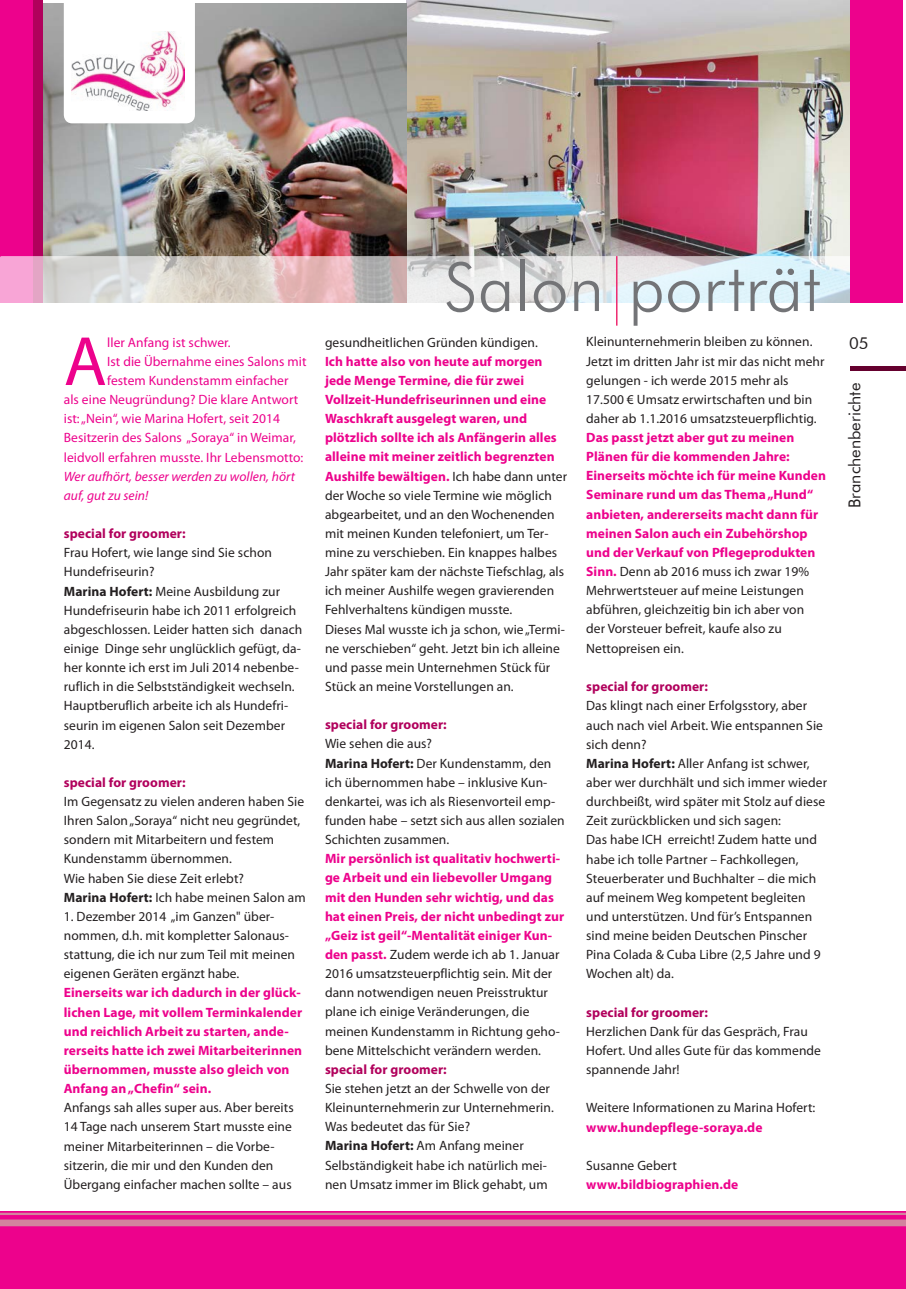
<style>
.page{position:relative;width:906px;height:1289px;background:#fff}
.page>*{position:absolute;margin:0;border:0;box-sizing:border-box;transform-origin:0 0}
._01_LT{font:70.35px "Myriad Pro";color:#ed028c}
.t1{font:300 67.5px "Futura BT";letter-spacing:.005em;color:#737477}
.t2{font:16.5px "Futura BT";color:#231f20}
._01_LT-2{font:13.5px/19.2px "Myriad Pro";letter-spacing:.005em;color:#231f20}
._01_LT-3{font:700 13.5px/19.2px "Myriad Pro";letter-spacing:.005em;color:#ed028c}
._01_LT-4{font:13.5px "Myriad Pro";letter-spacing:.005em;color:#ed028c}
._01_LT-5{font:700 13.5px "Myriad Pro";letter-spacing:.005em;color:#b1015c}
._01_LT-6{font:italic 13.5px/19.2px "Myriad Pro";letter-spacing:.005em;color:#ed028c}
.s1{font-weight:700}
.s2{font-weight:700;color:#ed028c}
.s3{font-weight:400;color:#231f20}
</style>
<div class="page">
<img style="left:406px;top:0;width:444px;height:256px">
<img style="left:43px;top:3px;width:363px;height:253px">
<div style="left:6px;top:0;width:37px;height:302px;background:#b1015c"></div>
<hr style="left:850px;top:366px;width:56px;height:4px;background:#65002e">
<hr style="left:0;top:302px;width:1px;height:455px;background:#acdcdc">
<div style="left:0;top:0;width:33px;height:302px;background:#ed028c"></div>
<svg style="left:0;top:256px;width:903px;height:60px"></svg>
<hr style="left:616px;top:256px;width:1px;height:69px;background:#ee2a71">
<svg style="left:64px;top:3px;width:131px;height:120px"></svg>
<img style="left:72px;top:32px;width:112px;height:79px">
<div style="left:0;top:1211px;width:906px;height:77px;background:#ed028c"></div>
<hr style="left:0;top:1212px;width:906px;height:2px;background:#d2849e">
<div style="left:0;top:1219px;width:906px;height:7px;background:#d2849e"></div>
<div style="left:850px;top:0;width:52px;height:302px;background:#ed028c"></div>
<p class="_01_LT" style="left:64px;top:318px;width:45px">A</p>
<p class="_01_LT-4" style="left:107px;top:334px;width:125px">ller Anfang ist schwer.</p>
<p class="_01_LT-4" style="left:107px;top:353px;width:201px">Ist die Übernahme eines Salons mit</p>
<p class="_01_LT-4" style="left:107px;top:372px;width:183px">festem Kundenstamm einfacher</p>
<p class="_01_LT-4" style="left:64px;top:391px;width:236px">als eine Neugründung? Die klare Antwort</p>
<p class="_01_LT-4" style="left:64px;top:410px;width:218px">ist: „Nein“, wie Marina Hofert, seit 2014</p>
<p class="_01_LT-4" style="left:64px;top:429px;width:234px">Besitzerin des Salons „Soraya“ in Weimar,</p>
<p class="_01_LT-4" style="left:64px;top:448px;width:241px">leidvoll erfahren musste. Ihr Lebensmotto:</p>
<p class="_01_LT-6" style="left:64px;top:466px;width:233px">Wer aufhört, besser werden zu wollen, hört auf, gut zu sein!</p>
<p class="_01_LT-5" style="left:64px;top:524px;width:123px">special for groomer:</p>
<p class="_01_LT-2" style="left:64px;top:543px;width:210px">Frau Hofert, wie lange sind Sie schon<br>Hundefriseurin?</p>
<p class="_01_LT-2" style="left:64px;top:581px;width:240px"><span class="s1">Marina Hofert:</span> Meine Ausbildung zur Hundefriseurin habe ich 2011 erfolgreich abgeschlossen. Leider hatten sich danach einige Dinge sehr unglücklich gefügt, da&shy;her konnte ich erst im Juli 2014 nebenbe&shy;ruflich in die Selbstständigkeit wechseln.<br>Hauptberuflich arbeite ich als Hundefri&shy;seurin im eigenen Salon seit Dezember 2014.</p>
<p class="_01_LT-5" style="left:64px;top:773px;width:123px">special for groomer:</p>
<p class="_01_LT-2" style="left:64px;top:791px;width:242px">Im Gegensatz zu vielen anderen haben Sie Ihren Salon „Soraya“ nicht neu gegründet, sondern mit Mitarbeitern und festem Kundenstamm übernommen.</p>
<p class="_01_LT-2" style="left:64px;top:868px;width:182px">Wie haben Sie diese Zeit erlebt?</p>
<p class="_01_LT-2" style="left:64px;top:887px;width:243px"><span class="s1">Marina Hofert:</span> Ich habe meinen Salon am</p>
<p class="_01_LT-2" style="left:64px;top:906px;width:233px">1. Dezember 2014 „im Ganzen" über&shy;nommen, d.h. mit kompletter Salonaus&shy;stattung, die ich nur zum Teil mit meinen eigenen Geräten ergänzt habe.</p>
<p class="_01_LT-3" style="left:64px;top:982px;width:240px">Einerseits war ich dadurch in der glück&shy;lichen Lage, mit vollem Terminkalender und reichlich Arbeit zu starten, ande&shy;rerseits hatte ich zwei Mitarbeiterinnen übernommen, musste also gleich von Anfang an „Chefin“ sein.</p>
<p class="_01_LT-2" style="left:64px;top:1097px;width:231px">Anfangs sah alles super aus. Aber bereits 14 Tage nach unserem Start musste eine meiner Mitarbeiterinnen – die Vorbe&shy;sitzerin, die mir und den Kunden den Übergang einfacher machen sollte – aus</p>
<p class="t1" style="left:444px;top:246px;width:378px">Salon porträt</p>
<p class="_01_LT-2" style="left:325px;top:332px;width:214px">gesundheitlichen Gründen kündigen.</p>
<p class="_01_LT-2" style="left:325px;top:351px;width:243px"><span class="s2">Ich hatte also von heute auf morgen jede Menge Termine, die für zwei Vollzeit-Hundefriseurinnen und eine Waschkraft ausgelegt waren, und plötzlich sollte ich als Anfängerin alles alleine mit meiner zeitlich begrenzten Aushilfe bewältigen.</span> Ich habe dann unter der Woche so viele Termine wie möglich abgearbeitet, und an den Wochenenden mit meinen Kunden telefoniert, um Ter&shy;mine zu verschieben. Ein knappes halbes Jahr später kam der nächste Tiefschlag, als ich meiner Aushilfe wegen gravierenden Fehlverhaltens kündigen musste.</p>
<p class="_01_LT-2" style="left:325px;top:619px;width:241px">Dieses Mal wusste ich ja schon, wie „Termi&shy;ne verschieben“ geht. Jetzt bin ich alleine und passe mein Unternehmen Stück für Stück an meine Vorstellungen an.</p>
<p class="_01_LT-5" style="left:325px;top:716px;width:123px">special for groomer:</p>
<p class="_01_LT-2" style="left:325px;top:734px;width:109px">Wie sehen die aus?</p>
<p class="_01_LT-2" style="left:325px;top:753px;width:241px"><span class="s1">Marina Hofert:</span> Der Kundenstamm, den ich übernommen habe – inklusive Kun&shy;denkartei, was ich als Riesenvorteil emp&shy;funden habe – setzt sich aus allen sozialen Schichten zusammen.</p>
<p class="_01_LT-3" style="left:325px;top:848px;width:241px">Mir persönlich ist qualitativ hochwerti&shy;ge Arbeit und ein liebevoller Umgang mit den Hunden sehr wichtig, und das hat einen Preis, der nicht unbedingt zur „Geiz ist geil“-Mentalität einiger Kun&shy;den passt. <span class="s3">Zudem werde ich ab 1. Januar 2016 umsatzsteuerpflichtig sein. Mit der dann notwendigen neuen Preisstruktur plane ich einige Veränderungen, die</span></p>
<p class="_01_LT-2" style="left:325px;top:1021px;width:236px">meinen Kundenstamm in Richtung geho&shy;bene Mittelschicht verändern werden.</p>
<p class="_01_LT-5" style="left:325px;top:1060px;width:123px">special for groomer:</p>
<p class="_01_LT-2" style="left:325px;top:1078px;width:230px">Sie stehen jetzt an der Schwelle von der<br>Kleinunternehmerin zur Unternehmerin.<br>Was bedeutet das für Sie?</p>
<p class="_01_LT-2" style="left:325px;top:1135px;width:224px"><span class="s1">Marina Hofert:</span> Am Anfang meiner<br>Selbständigkeit habe ich natürlich mei&shy;nen Umsatz immer im Blick gehabt, um</p>
<p class="_01_LT-2" style="left:586px;top:332px;width:240px">Kleinunternehmerin bleiben zu können.<br>Jetzt im dritten Jahr ist mir das nicht mehr gelungen - ich werde 2015 mehr als</p>
<p class="_01_LT-3" style="left:586px;top:389px;width:241px"><span class="s3">17.500 € Umsatz erwirtschaften und bin daher ab 1.1.2016 umsatzsteuerpflichtig.<br></span>Das passt jetzt aber gut zu meinen Plänen für die kommenden Jahre:<br>Einerseits möchte ich für meine Kunden Seminare rund um das Thema „Hund“ anbieten, andererseits macht dann für meinen Salon auch ein Zubehörshop und der Verkauf von Pflegeprodukten Sinn. <span class="s3">Denn ab 2016 muss ich zwar 19% Mehrwertsteuer auf meine Leistungen abführen, gleichzeitig bin ich aber von</span></p>
<p class="_01_LT-2" style="left:586px;top:619px;width:197px">der Vorsteuer befreit, kaufe also zu</p>
<p class="_01_LT-2" style="left:586px;top:638px;width:99px">Nettopreisen ein.</p>
<p class="_01_LT-5" style="left:586px;top:677px;width:123px">special for groomer:</p>
<p class="_01_LT-2" style="left:586px;top:695px;width:238px">Das klingt nach einer Erfolgsstory, aber auch nach viel Arbeit. Wie entspannen Sie sich denn?</p>
<p class="_01_LT-2" style="left:586px;top:753px;width:242px"><span class="s1">Marina Hofert:</span> Aller Anfang ist schwer, aber wer durchhält und sich immer wieder durchbeißt, wird später mit Stolz auf diese Zeit zurückblicken und sich sagen:</p>
<p class="_01_LT-2" style="left:586px;top:830px;width:236px">Das habe ICH erreicht! Zudem hatte und habe ich tolle Partner – Fachkollegen, Steuerberater und Buchhalter – die mich auf meinem Weg kompetent begleiten und unterstützen. Und für’s Entspannen sind meine beiden Deutschen Pinscher Pina Colada &amp; Cuba Libre (2,5 Jahre und 9<br>Wochen alt) da.</p>
<p class="_01_LT-5" style="left:586px;top:1003px;width:123px">special for groomer:</p>
<p class="_01_LT-2" style="left:586px;top:1021px;width:236px">Herzlichen Dank für das Gespräch, Frau<br>Hofert. Und alles Gute für das kommende spannende Jahr!</p>
<p class="_01_LT-2" style="left:586px;top:1097px;width:231px">Weitere Informationen zu Marina Hofert: <span class="s2">www.hundepflege-soraya.de</span></p>
<p class="_01_LT-2" style="left:586px;top:1155px;width:92px">Susanne Gebert</p>
<p class="_01_LT-3" style="left:586px;top:1174px;width:154px">www.bildbiographien.de</p>
<p class="t2" style="left:849px;top:333px;width:21px">05</p>
<p class="t2" style="left:844px;top:508px;width:126px;rotate:-90deg">Branchenberichte</p>
</div>
